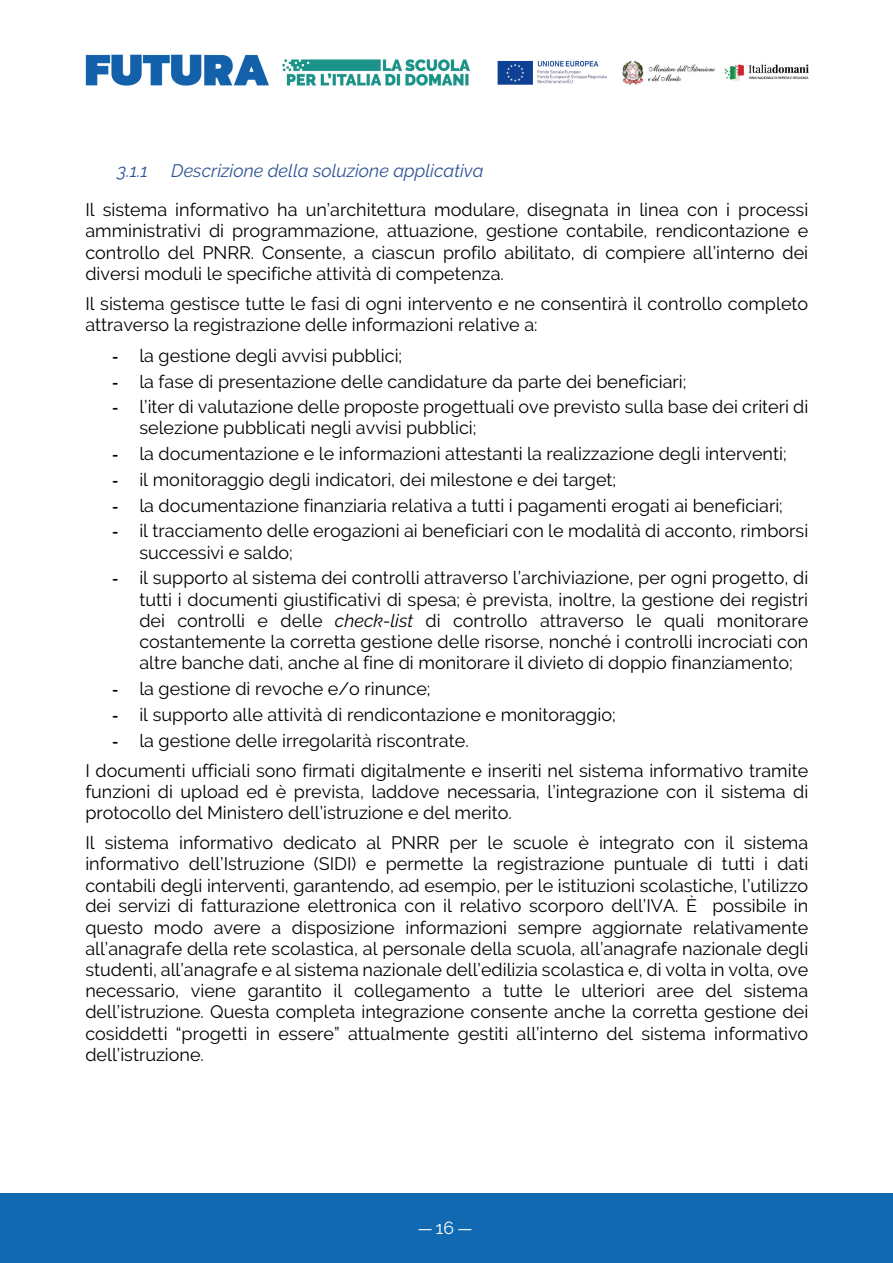
<style>
.page{position:relative;width:893px;height:1263px;background:#fff}
.page>*{position:absolute;margin:0;border:0;box-sizing:border-box;transform-origin:0 0}
.t1{font:18px/21.1px "Raleway";color:#000}
.t2{font:italic 18px "Raleway";color:#2f5496}
.t3{font:17.55px "Raleway";color:#fff}
.s1{font-family:"Calibri";font-weight:700}
.s2{font-style:italic}
</style>
<div class="page">
<img style="left:86px;top:54px;width:722px;height:32px">
<div style="left:0;top:1193px;width:893px;height:70px;background:#1169b1"></div>
<svg style="left:458px;top:1229px;width:13px;height:1px"></svg>
<svg style="left:419px;top:1229px;width:13px;height:1px"></svg>
<p class="t2" style="left:117px;top:160px;width:32px">3.1.1</p>
<p class="t2" style="left:171px;top:160px;width:314px">Descrizione della soluzione applicativa</p>
<p class="t1" style="left:85px;top:199px;width:724px;text-align:justify">Il sistema informativo ha un’architettura modulare, disegnata in linea con i processi amministrativi di programmazione, attuazione, gestione contabile, rendicontazione e controllo del PNRR. Consente, a ciascun profilo abilitato, di compiere all’interno dei diversi moduli le specifiche attività di competenza.</p>
<p class="t1" style="left:85px;top:293px;width:724px">Il sistema gestisce tutte le fasi di ogni intervento e ne consentirà il controllo completo attraverso la registrazione delle informazioni relative a:</p>
<p class="t1" style="left:112px;top:342px;width:697px;line-height:25.5px"><span class="s1">!</span> la gestione degli avvisi pubblici;<br><span class="s1">!</span> la fase di presentazione delle candidature da parte dei beneficiari;<br><span class="s1">!</span> l’iter di valutazione delle proposte progettuali ove previsto sulla base dei criteri di</p>
<p class="t1" style="left:112px;top:415px;width:697px;line-height:25.8px;text-indent:27px">selezione pubblicati negli avvisi pubblici;<br><span class="s1">!</span> la documentazione e le informazioni attestanti la realizzazione degli interventi;<br><span class="s1">!</span> il monitoraggio degli indicatori, dei milestone e dei target;<br><span class="s1">!</span> la documentazione finanziaria relativa a tutti i pagamenti erogati ai beneficiari;<br><span class="s1">!</span> il tracciamento delle erogazioni ai beneficiari con le modalità di acconto, rimborsi</p>
<p class="t1" style="left:112px;top:540px;width:697px;line-height:25.5px;text-indent:27px">successivi e saldo;<br><span class="s1">!</span> il supporto al sistema dei controlli attraverso l’archiviazione, per ogni progetto, di</p>
<p class="t1" style="left:139px;top:589px;width:670px;text-align:justify">tutti i documenti giustificativi di spesa; è prevista, inoltre, la gestione dei registri dei controlli e delle <span class="s2">check-list</span> di controllo attraverso le quali monitorare costantemente la corretta gestione delle risorse, nonché i controlli incrociati con altre banche dati, anche al fine di monitorare il divieto di doppio finanziamento;</p>
<p class="t1" style="left:112px;top:676px;width:505px;line-height:26px"><span class="s1">!</span> la gestione di revoche e/o rinunce;<br><span class="s1">!</span> il supporto alle attività di rendicontazione e monitoraggio; <span class="s1">!</span> la gestione delle irregolarità riscontrate.</p>
<p class="t1" style="left:85px;top:760px;width:724px;text-align:justify">I documenti ufficiali sono firmati digitalmente e inseriti nel sistema informativo tramite funzioni di upload ed è prevista, laddove necessaria, l’integrazione con il sistema di protocollo del Ministero dell’istruzione e del merito.</p>
<p class="t1" style="left:85px;top:832px;width:724px;text-align:justify">Il sistema informativo dedicato al PNRR per le scuole è integrato con il sistema informativo dell’Istruzione (SIDI) e permette la registrazione puntuale di tutti i dati contabili degli interventi, garantendo, ad esempio, per le istituzioni scolastiche, l’utilizzo dei servizi di fatturazione elettronica con il relativo scorporo dell’IVA. È possibile in questo modo avere a disposizione informazioni sempre aggiornate relativamente all’anagrafe della rete scolastica, al personale della scuola, all’anagrafe nazionale degli studenti, all’anagrafe e al sistema nazionale dell’edilizia scolastica e, di volta in volta, ove necessario, viene garantito il collegamento a tutte le ulteriori aree del sistema dell’istruzione. Questa completa integrazione consente anche la corretta gestione dei cosiddetti “progetti in essere” attualmente gestiti all’interno del sistema informativo dell’istruzione.</p>
<p class="t3" style="left:436px;top:1217px;width:20px">16</p>
</div>
